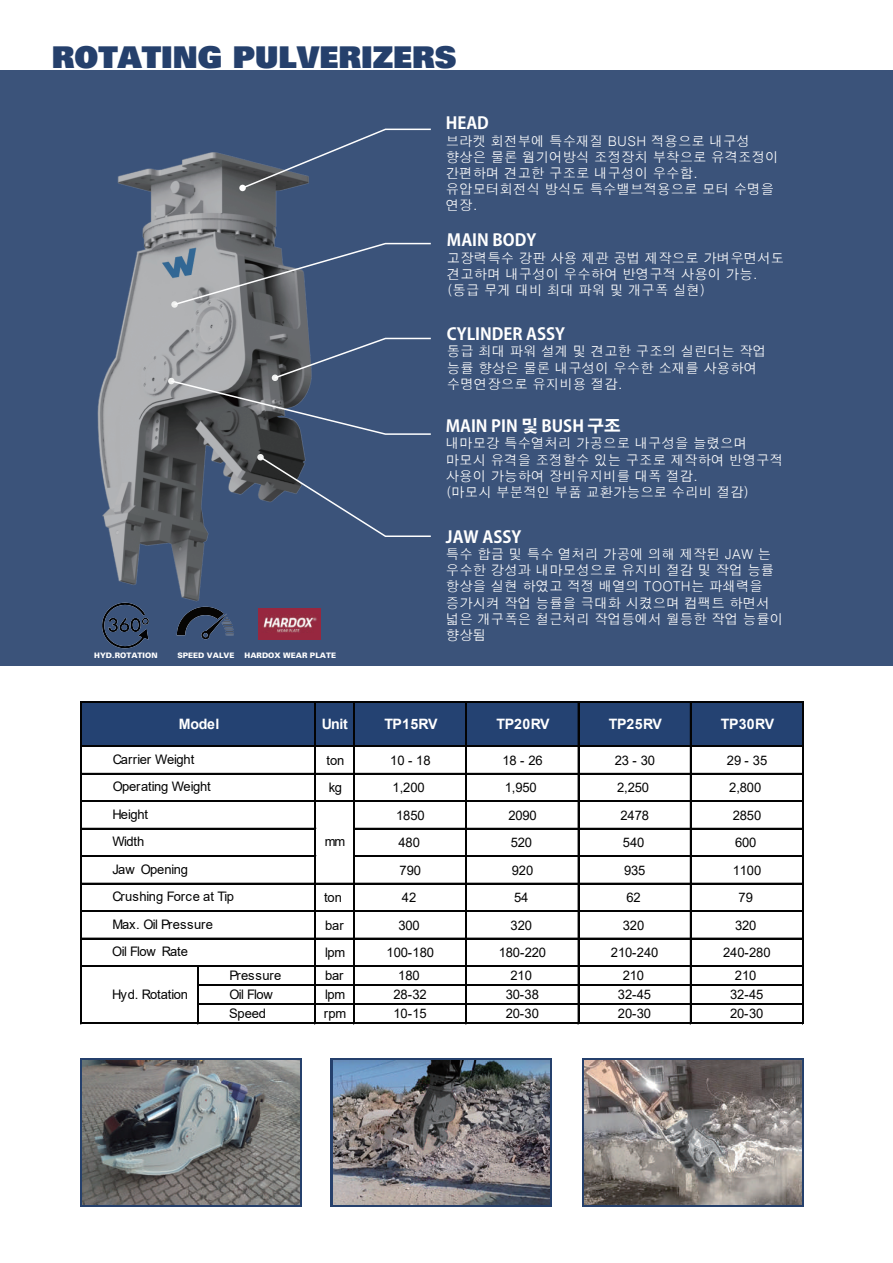
<style>
.page{position:relative;width:893px;height:1263px;background:#fff}
.page>*{position:absolute;margin:0;border:0;box-sizing:border-box;transform-origin:0 0}
.t1{font:900 30px "Univers";color:#25406c}
.t2{font:700 16.5px "Adobe Gothic Std";color:#fff}
.t3{font:700 14.4px "Arial";color:#fff}
.t4{font:13.5px/16.2px "H2 gtr M";color:#fff}
.t5{font:13.2px/27.5px "Arial";letter-spacing:-.01em;color:#030303}
.t6{font:13.2px "Arial";letter-spacing:-.04em;color:#030303}
.t7{font:13.2px "Arial";letter-spacing:.03em;color:#030303}
.t8{font:900 7.5px "Univers";color:#fff}
</style>
<div class="page">
<div style="left:0;top:71px;width:893px;height:595px;background:#3b537a"></div>
<img style="left:97px;top:152px;width:224px;height:471px">
<div style="left:171px;top:301px;width:7px;height:7px;background:#f0f1f0;border-radius:50%"></div>
<div style="left:239px;top:185px;width:7px;height:6px;background:#fff;border-radius:50%"></div>
<svg style="left:241px;top:128px;width:190px;height:62px"></svg>
<svg style="left:173px;top:242px;width:258px;height:64px"></svg>
<svg style="left:169px;top:337px;width:262px;height:99px"></svg>
<svg style="left:258px;top:455px;width:173px;height:83px"></svg>
<img style="left:100px;top:599px;width:52px;height:50px">
<img style="left:170px;top:600px;width:71px;height:40px">
<img style="left:259px;top:609px;width:62px;height:31px">
<div style="left:82px;top:703px;width:722px;height:44px;background:#244272"></div>
<hr style="left:82px;top:828px;width:234px;height:1px;background:#030303">
<hr style="left:82px;top:855px;width:234px;height:1px;background:#030303">
<hr style="left:82px;top:856px;width:234px;height:1px;background:#030303">
<hr style="left:81px;top:702px;width:1px;height:322px;background:#030303">
<hr style="left:314px;top:703px;width:1px;height:321px;background:#030303">
<hr style="left:315px;top:703px;width:1px;height:321px;background:#030303">
<hr style="left:353px;top:703px;width:1px;height:321px;background:#030303">
<hr style="left:354px;top:703px;width:1px;height:321px;background:#030303">
<hr style="left:466px;top:703px;width:1px;height:321px;background:#030303">
<hr style="left:578px;top:703px;width:1px;height:321px;background:#030303">
<hr style="left:690px;top:703px;width:1px;height:321px;background:#030303">
<hr style="left:802px;top:703px;width:2px;height:321px;background:#030303">
<hr style="left:197px;top:967px;width:1px;height:57px;background:#030303">
<hr style="left:198px;top:967px;width:1px;height:57px;background:#030303">
<hr style="left:82px;top:702px;width:722px;height:1px;background:#030303">
<hr style="left:82px;top:745px;width:722px;height:1px;background:#030303">
<hr style="left:82px;top:746px;width:722px;height:1px;background:#030303">
<hr style="left:82px;top:773px;width:722px;height:1px;background:#030303">
<hr style="left:82px;top:800px;width:722px;height:1px;background:#030303">
<hr style="left:82px;top:801px;width:722px;height:1px;background:#030303">
<hr style="left:355px;top:828px;width:449px;height:1px;background:#030303">
<hr style="left:355px;top:855px;width:449px;height:1px;background:#030303">
<hr style="left:355px;top:856px;width:449px;height:1px;background:#030303">
<hr style="left:82px;top:883px;width:722px;height:1px;background:#030303">
<hr style="left:82px;top:910px;width:722px;height:1px;background:#030303">
<hr style="left:82px;top:911px;width:722px;height:1px;background:#030303">
<hr style="left:82px;top:938px;width:722px;height:1px;background:#030303">
<hr style="left:82px;top:965px;width:722px;height:2px;background:#030303">
<hr style="left:199px;top:984px;width:605px;height:1px;background:#030303">
<hr style="left:199px;top:985px;width:605px;height:1px;background:#030303">
<hr style="left:199px;top:1003px;width:605px;height:1px;background:#030303">
<hr style="left:199px;top:1004px;width:605px;height:1px;background:#030303">
<hr style="left:82px;top:1022px;width:722px;height:1px;background:#030303">
<hr style="left:82px;top:1023px;width:722px;height:1px;background:#030303">
<svg style="left:583px;top:1058px;width:221px;height:149px;background:#384d70"></svg>
<img style="left:585px;top:1060px;width:216px;height:145px">
<svg style="left:81px;top:1058px;width:221px;height:149px"></svg>
<img style="left:83px;top:1060px;width:217px;height:145px">
<div style="left:331px;top:1058px;width:221px;height:149px;background:#25406c"></div>
<img style="left:333px;top:1060px;width:217px;height:145px">
<h1 class="t1" style="left:52px;top:38px;width:406px">ROTATING PULVERIZERS</h1>
<p class="t2" style="left:446px;top:113px;width:45px">HEAD</p>
<p class="t4" style="left:446px;top:133px;width:334px">브라켓 회전부에 특수재질 BUSH 적용으로 내구성 향상은 물론 웜기어방식 조정장치 부착으로 유격조정이 간편하며 견고한 구조로 내구성이 우수함. 유압모터회전식 방식도 특수밸브적용으로 모터 수명을 연장.</p>
<p class="t2" style="left:447px;top:230px;width:91px">MAIN BODY</p>
<p class="t4" style="left:447px;top:250px;width:339px">고장력특수 강판 사용 제관 공법 제작으로 가벼우면서도 견고하며 내구성이 우수하여 반영구적 사용이 가능. (동급 무게 대비 최대 파워 및 개구폭 실현)</p>
<p class="t2" style="left:447px;top:324px;width:120px">CYLINDER ASSY</p>
<p class="t4" style="left:447px;top:343px;width:321px">동급 최대 파워 설계 및 견고한 구조의 실린더는 작업 능률 향상은 물론 내구성이 우수한 소재를 사용하여 수명연장으로 유지비용 절감.</p>
<p class="t2" style="left:446px;top:416px;width:176px">MAIN PIN 및 BUSH 구조</p>
<p class="t4" style="left:446px;top:435px;width:339px">내마모강 특수열처리 가공으로 내구성을 늘렸으며 마모시 유격을 조정할수 있는 구조로 제작하여 반영구적 사용이 가능하여 장비유지비를 대폭 절감.<br>(마모시 부분적인 부품 교환가능으로 수리비 절감)</p>
<p class="t8" style="left:94px;top:650px;width:65px">HYD.ROTATION</p>
<p class="t8" style="left:177px;top:650px;width:59px">SPEED VALVE</p>
<p class="t8" style="left:245px;top:650px;width:93px">HARDOX WEAR PLATE</p>
<p class="t2" style="left:446px;top:527px;width:77px">JAW ASSY</p>
<p class="t4" style="left:446px;top:546px;width:339px">특수 합금 및 특수 열처리 가공에 의해 제작된 JAW 는 우수한 강성과 내마모성으로 유지비 절감 및 작업 능률 항상을 실현 하였고 적정 배열의 TOOTH는 파쇄력을 증가시켜 작업 능률을 극대화 시켰으며 컴팩트 하면서 넓은 개구폭은 철근처리 작업등에서 월등한 작업 능률이 향상됨</p>
<p class="t3" style="left:322px;top:714px;width:28px">Unit</p>
<p class="t3" style="left:384px;top:714px;width:55px">TP15RV</p>
<p class="t3" style="left:497px;top:714px;width:55px">TP20RV</p>
<p class="t3" style="left:609px;top:714px;width:55px">TP25RV</p>
<p class="t3" style="left:721px;top:714px;width:55px">TP30RV</p>
<p class="t5" style="left:326px;top:746px;width:19px">ton</p>
<p class="t5" style="left:390px;top:746px;width:42px">10 - 18</p>
<p class="t5" style="left:502px;top:746px;width:42px">18 - 26</p>
<p class="t5" style="left:615px;top:746px;width:42px">23 - 30</p>
<p class="t5" style="left:727px;top:746px;width:42px">29 - 35</p>
<p class="t5" style="left:329px;top:774px;width:15px">kg</p>
<p class="t5" style="left:393px;top:774px;width:34px">1,200</p>
<p class="t5" style="left:505px;top:774px;width:34px">1,950</p>
<p class="t5" style="left:617px;top:774px;width:34px">2,250</p>
<p class="t5" style="left:729px;top:774px;width:34px">2,800</p>
<p class="t5" style="left:396px;top:801px;width:30px">1850</p>
<p class="t5" style="left:508px;top:801px;width:30px">2090</p>
<p class="t5" style="left:621px;top:801px;width:30px">2478</p>
<p class="t5" style="left:733px;top:801px;width:30px">2850</p>
<p class="t5" style="left:398px;top:829px;width:23px">480</p>
<p class="t5" style="left:511px;top:829px;width:23px">520</p>
<p class="t5" style="left:623px;top:829px;width:23px">540</p>
<p class="t5" style="left:735px;top:829px;width:23px">600</p>
<p class="t5" style="left:400px;top:856px;width:23px">790</p>
<p class="t5" style="left:512px;top:856px;width:23px">920</p>
<p class="t5" style="left:624px;top:856px;width:23px">935</p>
<p class="t5" style="left:733px;top:856px;width:30px">1100</p>
<p class="t5" style="left:324px;top:884px;width:19px">ton</p>
<p class="t5" style="left:402px;top:884px;width:16px">42</p>
<p class="t5" style="left:514px;top:884px;width:16px">54</p>
<p class="t5" style="left:626px;top:884px;width:16px">62</p>
<p class="t5" style="left:739px;top:884px;width:16px">79</p>
<p class="t5" style="left:325px;top:911px;width:20px">bar</p>
<p class="t5" style="left:398px;top:911px;width:23px">300</p>
<p class="t5" style="left:511px;top:911px;width:23px">320</p>
<p class="t5" style="left:623px;top:911px;width:23px">320</p>
<p class="t5" style="left:735px;top:911px;width:23px">320</p>
<p class="t5" style="left:325px;top:939px;width:22px">lpm</p>
<p class="t5" style="left:387px;top:939px;width:49px">100-180</p>
<p class="t5" style="left:499px;top:939px;width:49px">180-220</p>
<p class="t5" style="left:611px;top:939px;width:49px">210-240</p>
<p class="t5" style="left:723px;top:939px;width:49px">240-280</p>
<p class="t3" style="left:179px;top:714px;width:42px">Model</p>
<p class="t5" style="left:113px;top:745px;width:100px">Carrier Weight<br>Operating Weight<br>Height</p>
<p class="t5" style="left:112px;top:828px;width:34px">Width</p>
<p class="t5" style="left:325px;top:828px;width:22px">mm</p>
<p class="t5" style="left:112px;top:855px;width:123px">Jaw Opening<br>Crushing Force at Tip</p>
<p class="t5" style="left:113px;top:910px;width:102px">Max. Oil Pressure</p>
<p class="t6" style="left:112px;top:942px;width:77px">Oil Flow Rate</p>
<p class="t5" style="left:112px;top:980px;width:77px">Hyd. Rotation</p>
<p class="t7" style="left:229px;top:966px;width:54px">Pressure</p>
<p class="t5" style="left:325px;top:961px;width:20px">bar</p>
<p class="t5" style="left:398px;top:961px;width:23px">180</p>
<p class="t5" style="left:510px;top:961px;width:23px">210</p>
<p class="t5" style="left:623px;top:961px;width:23px">210</p>
<p class="t5" style="left:735px;top:961px;width:23px">210</p>
<p class="t5" style="left:229px;top:980px;width:45px">Oil Flow</p>
<p class="t5" style="left:325px;top:980px;width:22px">lpm</p>
<p class="t5" style="left:394px;top:980px;width:35px">28-32</p>
<p class="t5" style="left:506px;top:980px;width:35px">30-38</p>
<p class="t5" style="left:618px;top:980px;width:35px">32-45</p>
<p class="t5" style="left:730px;top:980px;width:35px">32-45</p>
<p class="t5" style="left:229px;top:1000px;width:38px">Speed</p>
<p class="t5" style="left:324px;top:1000px;width:24px">rpm</p>
<p class="t5" style="left:393px;top:1000px;width:35px">10-15</p>
<p class="t5" style="left:506px;top:1000px;width:35px">20-30</p>
<p class="t5" style="left:618px;top:1000px;width:35px">20-30</p>
<p class="t5" style="left:730px;top:1000px;width:35px">20-30</p>
</div>
